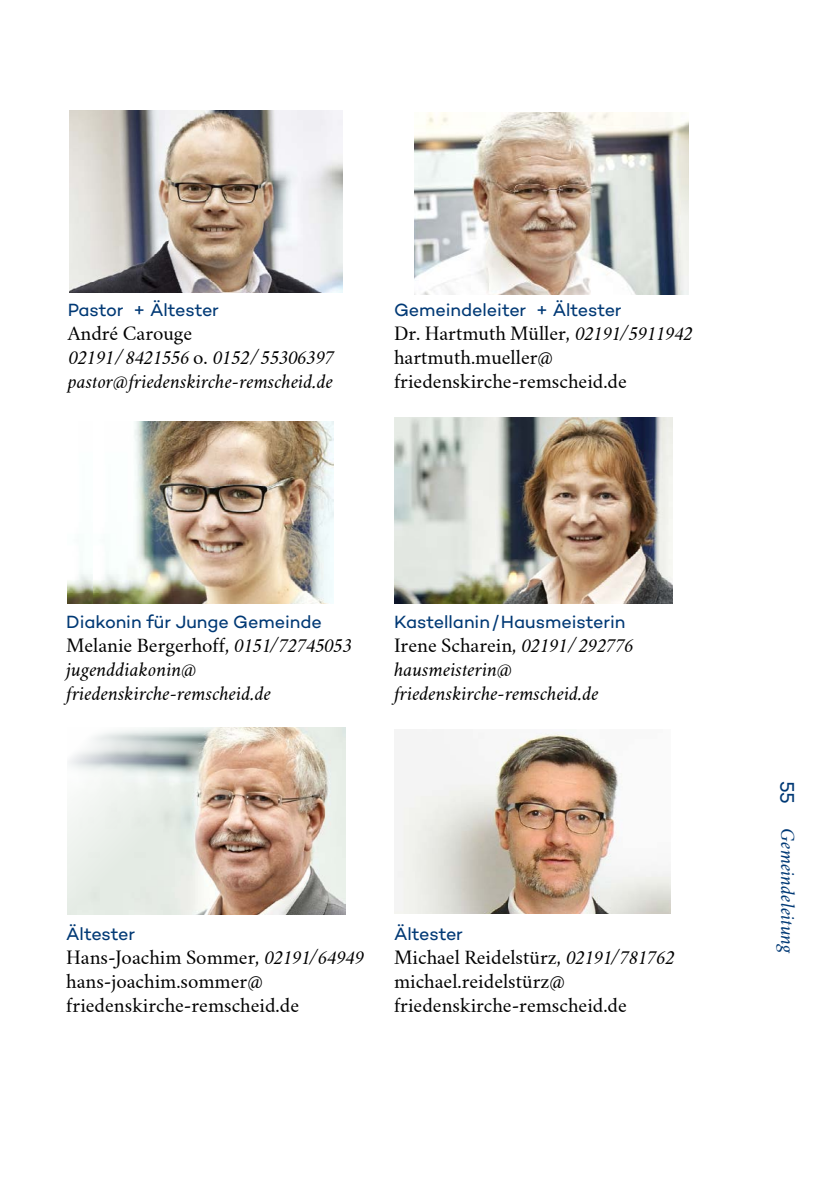
<style>
.page{position:relative;width:840px;height:1191px;background:#fff}
.page>*{position:absolute;margin:0;border:0;box-sizing:border-box;transform-origin:0 0}
.t1{font:20px "Campton";color:#003975}
.t2{font:18px/24px "Crimson Text";color:#000}
.t3{font:italic 18px/24px "Crimson Text";color:#000}
.t4{font:18px "Campton";letter-spacing:-.005em;color:#003975}
.t5{font:italic 18px "Crimson Text";color:#003975}
.s1{font-style:normal}
.s2{font-style:italic}
</style>
<div class="page">
<img style="left:67px;top:728px;width:278px;height:186px">
<img style="left:68px;top:570px;width:25px;height:33px">
<img style="left:93px;top:421px;width:240px;height:182px">
<img style="left:394px;top:418px;width:278px;height:185px">
<img style="left:414px;top:112px;width:274px;height:183px">
<img style="left:69px;top:110px;width:273px;height:182px">
<img style="left:394px;top:730px;width:276px;height:183px">
<p class="t4" style="left:68px;top:298px;width:153px">Pastor + Ältester</p>
<p class="t3" style="left:68px;top:322px;width:267px"><span class="s1">André Carouge<br></span>02191/8421556 <span class="s1">o.</span> 0152/55306397 pastor@friedenskirche-remscheid.de</p>
<p class="t4" style="left:394px;top:298px;width:229px">Gemeindeleiter + Ältester</p>
<p class="t2" style="left:394px;top:321px;width:299px">Dr. Hartmuth Müller, <span class="s2">02191/5911942 </span>hartmuth.mueller@ friedenskirche-remscheid.de</p>
<p class="t4" style="left:66px;top:610px;width:257px">Diakonin für Junge Gemeinde</p>
<p class="t3" style="left:66px;top:634px;width:286px"><span class="s1">Melanie Bergerhoff,</span> 0151/72745053 jugenddiakonin@ friedenskirche-remscheid.de</p>
<p class="t4" style="left:394px;top:610px;width:233px">Kastellanin/Hausmeisterin</p>
<p class="t3" style="left:394px;top:634px;width:240px"><span class="s1">Irene Scharein,</span> 02191/292776 hausmeisterin@ friedenskirche-remscheid.de</p>
<p class="t4" style="left:66px;top:922px;width:70px">Ältester</p>
<p class="t2" style="left:66px;top:945px;width:298px">Hans-Joachim Sommer, <span class="s2">02191/64949 </span>hans-joachim.sommer@ friedenskirche-remscheid.de</p>
<p class="t4" style="left:394px;top:922px;width:70px">Ältester</p>
<p class="t2" style="left:394px;top:945px;width:281px">Michael Reidelstürz, <span class="s2">02191/781762 </span>michael.reidelstürz@ friedenskirche-remscheid.de</p>
<p class="t1" style="left:799px;top:781px;width:25px;rotate:90deg">55</p>
<p class="t5" style="left:797px;top:828px;width:128px;rotate:90deg">Gemeindeleitung</p>
</div>
